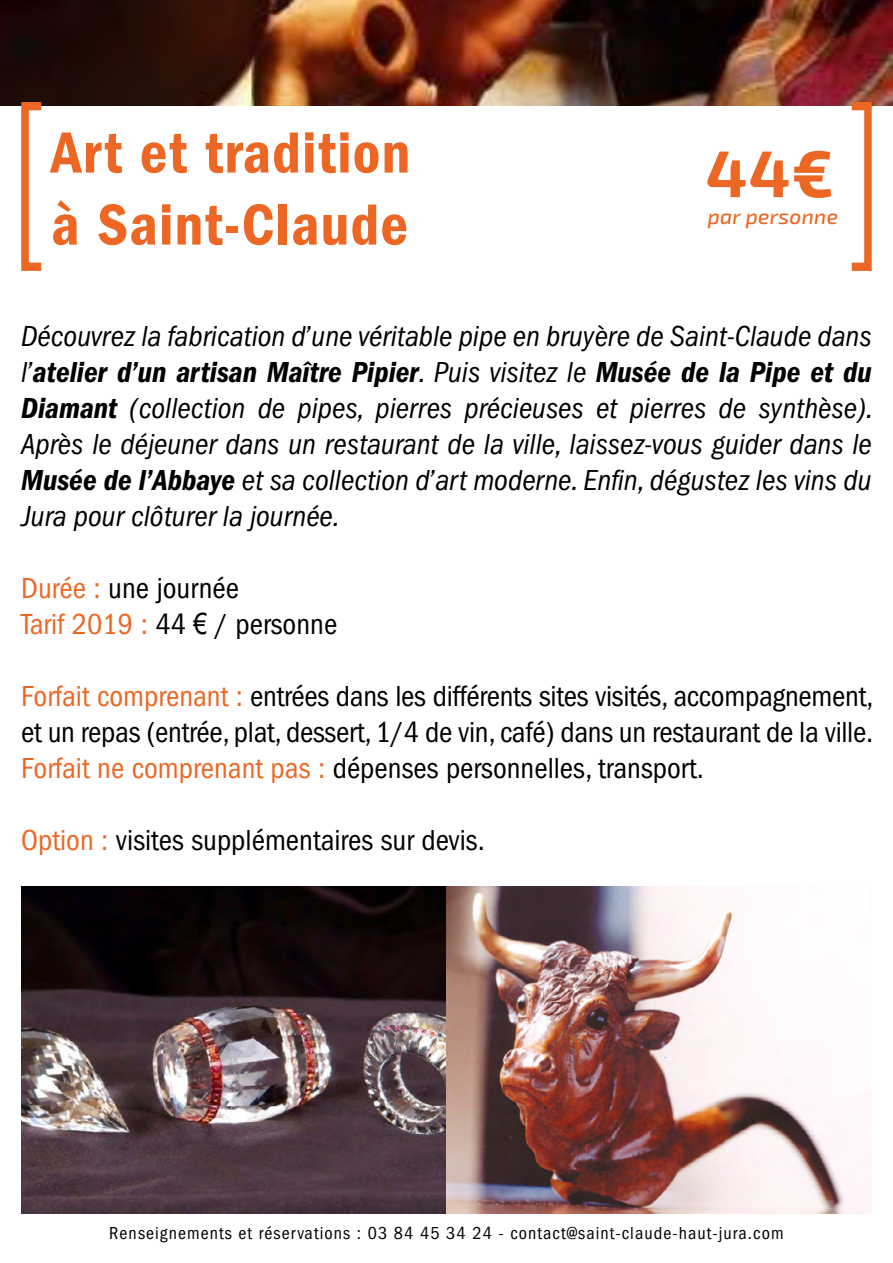
<style>
.page{position:relative;width:893px;height:1263px;background:#fff}
.page>*{position:absolute;margin:0;border:0;box-sizing:border-box;transform-origin:0 0}
.t1{font:700 66px "Exo 2";color:#ec6723}
.t2{font:600 condensed 60px/72px "Franklin Gothic";letter-spacing:.02em;color:#ec6723}
.t3{font:italic condensed 30px/36px "Franklin Gothic";color:#000;text-align:justify}
.t4{font:condensed 30px/36px "Franklin Gothic";color:#000}
.t5{font:italic 500 21px "Exo 2";letter-spacing:.015em;color:#ec6723}
.t6{font:condensed 18px "Franklin Gothic";letter-spacing:.06em;color:#000}
.s1{font-weight:600}
.s2{color:#ec6723}
.s3{font-family:"Arial Narrow";font-stretch:normal}
</style>
<div class="page">
<img style="left:21px;top:887px;width:851px;height:326px">
<img style="left:0;top:0;width:893px;height:105px">
<svg style="left:18px;top:99px;width:26px;height:172px"></svg>
<svg style="left:849px;top:99px;width:26px;height:172px"></svg>
<h2 class="t2" style="left:51px;top:117px;width:361px">Art et tradition à Saint-Claude</h2>
<h1 class="t1" style="left:706px;top:135px;width:130px">44€</h1>
<p class="t5" style="left:708px;top:204px;width:132px">par personne</p>
<p class="t3" style="left:21px;top:318px;width:853px">Découvrez la fabrication d’une véritable pipe en bruyère de Saint-Claude dans l’<span class="s1">atelier d’un artisan Maître Pipier</span>. Puis visitez le <span class="s1">Musée de la Pipe et du Diamant</span> (collection de pipes, pierres précieuses et pierres de synthèse).<br>Après le déjeuner dans un restaurant de la ville, laissez-vous guider dans le <span class="s1">Musée de l’Abbaye</span> et sa collection d’art moderne. Enfin, dégustez les vins du Jura pour clôturer la journée.</p>
<p class="t4" style="left:21px;top:570px;width:318px"><span class="s2">Durée :</span> une journée<br><span class="s2">Tarif 2019 :</span> 44 <span class="s3">€</span> / personne</p>
<p class="t4" style="left:21px;top:678px;width:853px;text-align:justify"><span class="s2">Forfait comprenant :</span> entrées dans les différents sites visités, accompagnement, et un repas (entrée, plat, dessert, 1/4 de vin, café) dans un restaurant de la ville.<br><span class="s2">Forfait ne comprenant pas :</span> dépenses personnelles, transport.</p>
<p class="t4" style="left:21px;top:822px;width:465px"><span class="s2">Option :</span> visites supplémentaires sur devis.</p>
<p class="t6" style="left:109px;top:1222px;width:676px">Renseignements et réservations : 03 84 45 34 24 - contact@saint-claude-haut-jura.com</p>
</div>
